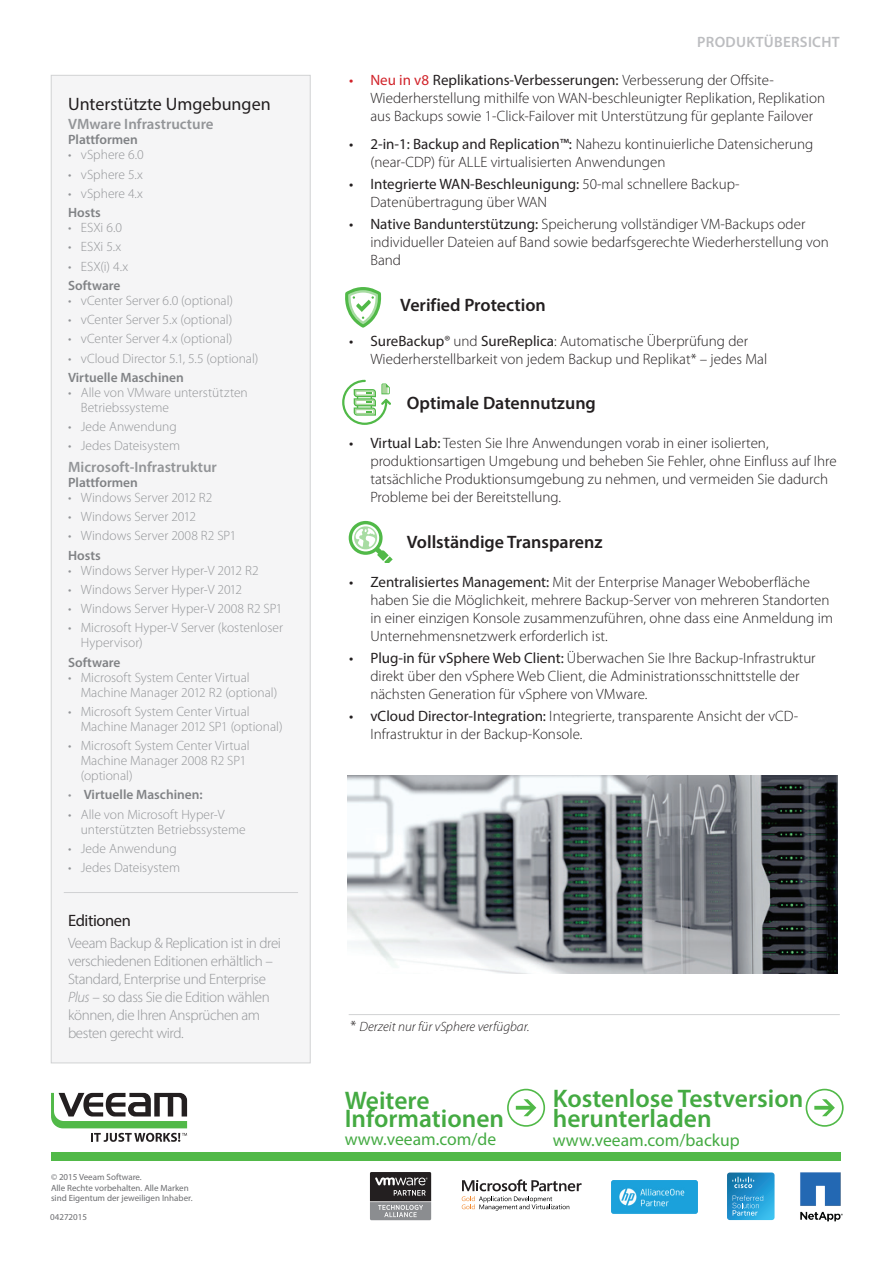
<style>
.page{position:relative;width:893px;height:1263px;background:#fff}
.page>*{position:absolute;margin:0;border:0;box-sizing:border-box;transform-origin:0 0}
.t1{font:600 25.5px/19.5px "Myriad Pro";color:#44aa42}
.t2{font:600 18px "Myriad Pro";color:#231f20}
.t3{font:18px "Myriad Pro";color:#231f20}
.t4{font:17.55px "Myriad Pro";color:#44aa42}
.t5{font:16.5px "Myriad Pro";letter-spacing:-.025em;color:#231f20}
.t6{font:300 15px/18px "Myriad Pro";color:#231f20}
.t7{font:300 15px/18px "Myriad Pro";letter-spacing:-.025em;color:#939598}
.t8{font:600 15px "Myriad Pro";color:#939598}
.t9{font:600 15px "Myriad Pro";letter-spacing:.02em;color:#bcbdc0}
.t10{font:300 13.5px/15px "Myriad Pro";color:#939598}
.t11{font:600 13.5px "Myriad Pro";color:#808285}
.t12{font:italic 300 13.5px "Myriad Pro";color:#231f20}
.t13{font:9px/10.5px "Myriad Pro";color:#6c6d70}
.s1{font-weight:300;color:#939598}
.s2{font-style:italic}
.s3{font-weight:400;color:#d1232a}
.s4{font-weight:400}
.s5{font-style:normal;font-size:15px}
</style>
<div class="page">
<div style="left:51px;top:1152px;width:789px;height:8px;background:#51b948"></div>
<svg style="left:51px;top:1093px;width:136px;height:49px"></svg>
<svg style="left:507px;top:1089px;width:38px;height:38px"></svg>
<svg style="left:806px;top:1089px;width:38px;height:38px"></svg>
<svg style="left:727px;top:1172px;width:47px;height:48px"></svg>
<svg style="left:370px;top:1172px;width:61px;height:48px"></svg>
<svg style="left:462px;top:1179px;width:120px;height:32px"></svg>
<img style="left:800px;top:1172px;width:43px;height:50px">
<div style="left:51px;top:75px;width:259px;height:988px;background:#f5f5f6;border:1px solid #d1d2d4"></div>
<hr style="left:64px;top:892px;width:234px;height:1px;background:#d1d2d4">
<img style="left:612px;top:1180px;width:86px;height:34px">
<svg style="left:345px;top:287px;width:37px;height:40px"></svg>
<svg style="left:349px;top:521px;width:44px;height:42px"></svg>
<hr style="left:349px;top:1014px;width:491px;height:1px;background:#d1d2d4">
<img style="left:347px;top:776px;width:491px;height:198px">
<svg style="left:342px;top:380px;width:49px;height:45px"></svg>
<p class="t3" style="left:68px;top:93px;width:204px">Unterstützte Umgebungen</p>
<p class="t8" style="left:68px;top:115px;width:147px">VMware Infrastructure</p>
<p class="t11" style="left:68px;top:131px;width:71px">Plattformen</p>
<p class="t10" style="left:68px;top:148px;width:77px">• vSphere 6.0</p>
<p class="t10" style="left:68px;top:167px;width:76px">• vSphere 5.x</p>
<p class="t10" style="left:68px;top:186px;width:76px">• vSphere 4.x</p>
<p class="t11" style="left:68px;top:204px;width:34px">Hosts</p>
<p class="t10" style="left:68px;top:220px;width:56px">• ESXi 6.0</p>
<p class="t10" style="left:68px;top:240px;width:55px">• ESXi 5.x</p>
<p class="t10" style="left:68px;top:259px;width:62px">• ESX(i) 4.x</p>
<p class="t11" style="left:68px;top:277px;width:54px">Software</p>
<p class="t10" style="left:68px;top:293px;width:167px">• vCenter Server 6.0 (optional)</p>
<p class="t10" style="left:68px;top:312px;width:166px">• vCenter Server 5.x (optional)</p>
<p class="t10" style="left:68px;top:332px;width:166px">• vCenter Server 4.x (optional)</p>
<p class="t10" style="left:68px;top:351px;width:192px">• vCloud Director 5.1, 5.5 (optional)</p>
<p class="t11" style="left:68px;top:369px;width:117px">Virtuelle Maschinen</p>
<p class="t10" style="left:81px;top:385px;width:168px;text-indent:-13px">• Alle von VMware unterstützten<br>Betriebssysteme</p>
<p class="t10" style="left:68px;top:419px;width:110px">• Jede Anwendung</p>
<p class="t10" style="left:68px;top:439px;width:114px">• Jedes Dateisystem</p>
<p class="t8" style="left:68px;top:457px;width:150px">Microsoft-Infrastruktur</p>
<p class="t11" style="left:68px;top:474px;width:71px">Plattformen</p>
<p class="t10" style="left:68px;top:490px;width:146px">• Windows Server 2012 R2</p>
<p class="t10" style="left:68px;top:509px;width:129px">• Windows Server 2012</p>
<p class="t10" style="left:68px;top:528px;width:170px">• Windows Server 2008 R2 SP1</p>
<p class="t11" style="left:68px;top:546px;width:34px">Hosts</p>
<p class="t10" style="left:68px;top:563px;width:192px">• Windows Server Hyper-V 2012 R2</p>
<p class="t10" style="left:68px;top:582px;width:176px">• Windows Server Hyper-V 2012</p>
<p class="t10" style="left:68px;top:601px;width:216px">• Windows Server Hyper-V 2008 R2 SP1</p>
<p class="t10" style="left:81px;top:620px;width:204px;text-indent:-13px">• Microsoft Hyper-V Server (kostenloser<br>Hypervisor)</p>
<p class="t11" style="left:68px;top:653px;width:54px">Software</p>
<p class="t10" style="left:81px;top:670px;width:198px;text-indent:-13px">• Microsoft System Center Virtual<br>Machine Manager 2012 R2 (optional)</p>
<p class="t10" style="left:81px;top:704px;width:203px;text-indent:-13px">• Microsoft System Center Virtual<br>Machine Manager 2012 SP1 (optional)</p>
<p class="t10" style="left:81px;top:738px;width:170px;text-indent:-13px">• Microsoft System Center Virtual<br>Machine Manager 2008 R2 SP1 (optional)</p>
<p class="t11" style="left:68px;top:786px;width:136px"><span class="s1">•</span> Virtuelle Maschinen:</p>
<p class="t10" style="left:81px;top:807px;width:167px;text-indent:-13px">• Alle von Microsoft Hyper-V unterstützten Betriebssysteme</p>
<p class="t10" style="left:68px;top:841px;width:110px">• Jede Anwendung</p>
<p class="t10" style="left:68px;top:860px;width:114px">• Jedes Dateisystem</p>
<p class="t5" style="left:68px;top:910px;width:64px">Editionen</p>
<p class="t7" style="left:68px;top:934px;width:215px">Veeam Backup &amp; Replication ist in drei verschiedenen Editionen erhältlich – Standard, Enterprise und Enterprise <span class="s2">Plus</span> – so dass Sie die Edition wählen können, die Ihren Ansprüchen am besten gerecht wird.</p>
<p class="t13" style="left:51px;top:1172px;width:143px">© 2015 Veeam Software.<br>Alle Rechte vorbehalten. Alle Marken sind Eigentum der jeweiligen Inhaber.</p>
<p class="t13" style="left:50px;top:1211px;width:38px">04272015</p>
<p class="t9" style="left:697px;top:32px;width:144px">PRODUKTÜBERSICHT</p>
<p class="t6" style="left:370px;top:71px;width:456px;text-indent:-21px"><span class="s3">• Neu in v8</span> <span class="s4">Replikations-Verbesserungen:</span> Verbesserung der Offsite-<br>Wiederherstellung mithilfe von WAN-beschleunigter Replikation, Replikation aus Backups sowie 1-Click-Failover mit Unterstützung für geplante Failover</p>
<p class="t6" style="left:370px;top:135px;width:444px;text-indent:-21px"><span class="s4">• 2-in-1: Backup and Replication™:</span> Nahezu kontinuierliche Datensicherung (near-CDP) für ALLE virtualisierten Anwendungen</p>
<p class="t6" style="left:370px;top:175px;width:371px;text-indent:-21px"><span class="s4">• Integrierte WAN-Beschleunigung:</span> 50-mal schnellere Backup-<br>Datenübertragung über WAN</p>
<p class="t6" style="left:370px;top:216px;width:460px;text-indent:-21px"><span class="s4">• Native Bandunterstützung:</span> Speicherung vollständiger VM-Backups oder individueller Dateien auf Band sowie bedarfsgerechte Wiederherstellung von<br>Band</p>
<p class="t2" style="left:400px;top:293px;width:147px">Verified Protection</p>
<p class="t6" style="left:370px;top:332px;width:398px;text-indent:-21px"><span class="s4">• SureBackup</span>® und <span class="s4">SureReplica</span>: Automatische Überprüfung der<br>Wiederherstellbarkeit von jedem Backup und Replikat* – jedes Mal</p>
<p class="t2" style="left:407px;top:392px;width:191px">Optimale Datennutzung</p>
<p class="t6" style="left:370px;top:435px;width:468px;text-indent:-21px"><span class="s4">• Virtual Lab:</span> Testen Sie Ihre Anwendungen vorab in einer isolierten, produktionsartigen Umgebung und beheben Sie Fehler, ohne Einfluss auf Ihre tatsächliche Produktionsumgebung zu nehmen, und vermeiden Sie dadurch Probleme bei der Bereitstellung.</p>
<p class="t2" style="left:407px;top:530px;width:197px">Vollständige Transparenz</p>
<p class="t6" style="left:370px;top:573px;width:464px;text-indent:-21px"><span class="s4">• Zentralisiertes Management:</span> Mit der Enterprise Manager Weboberfläche haben Sie die Möglichkeit, mehrere Backup-Server von mehreren Standorten in einer einzigen Konsole zusammenzuführen, ohne dass eine Anmeldung im Unternehmensnetzwerk erforderlich ist.</p>
<p class="t6" style="left:370px;top:649px;width:447px;text-indent:-21px"><span class="s4">• Plug-in für vSphere Web Client:</span> Überwachen Sie Ihre Backup-Infrastruktur direkt über den vSphere Web Client, die Administrationsschnittstelle der nächsten Generation für vSphere von VMware.</p>
<p class="t6" style="left:370px;top:708px;width:429px;text-indent:-21px"><span class="s4">• vCloud Director-Integration:</span> Integrierte, transparente Ansicht der vCD-<br>Infrastruktur in der Backup-Konsole.</p>
<p class="t12" style="left:350px;top:1019px;width:181px"><span class="s5">*</span> Derzeit nur für vSphere verfügbar.</p>
<h1 class="t1" style="left:345px;top:1091px;width:161px;line-height:18px">Weitere<br>Informationen</h1>
<p class="t4" style="left:345px;top:1128px;width:153px">www.veeam.com/de</p>
<h1 class="t1" style="left:553px;top:1088px;width:252px">Kostenlose Testversion herunterladen</h1>
<p class="t4" style="left:553px;top:1129px;width:189px">www.veeam.com/backup</p>
</div>
